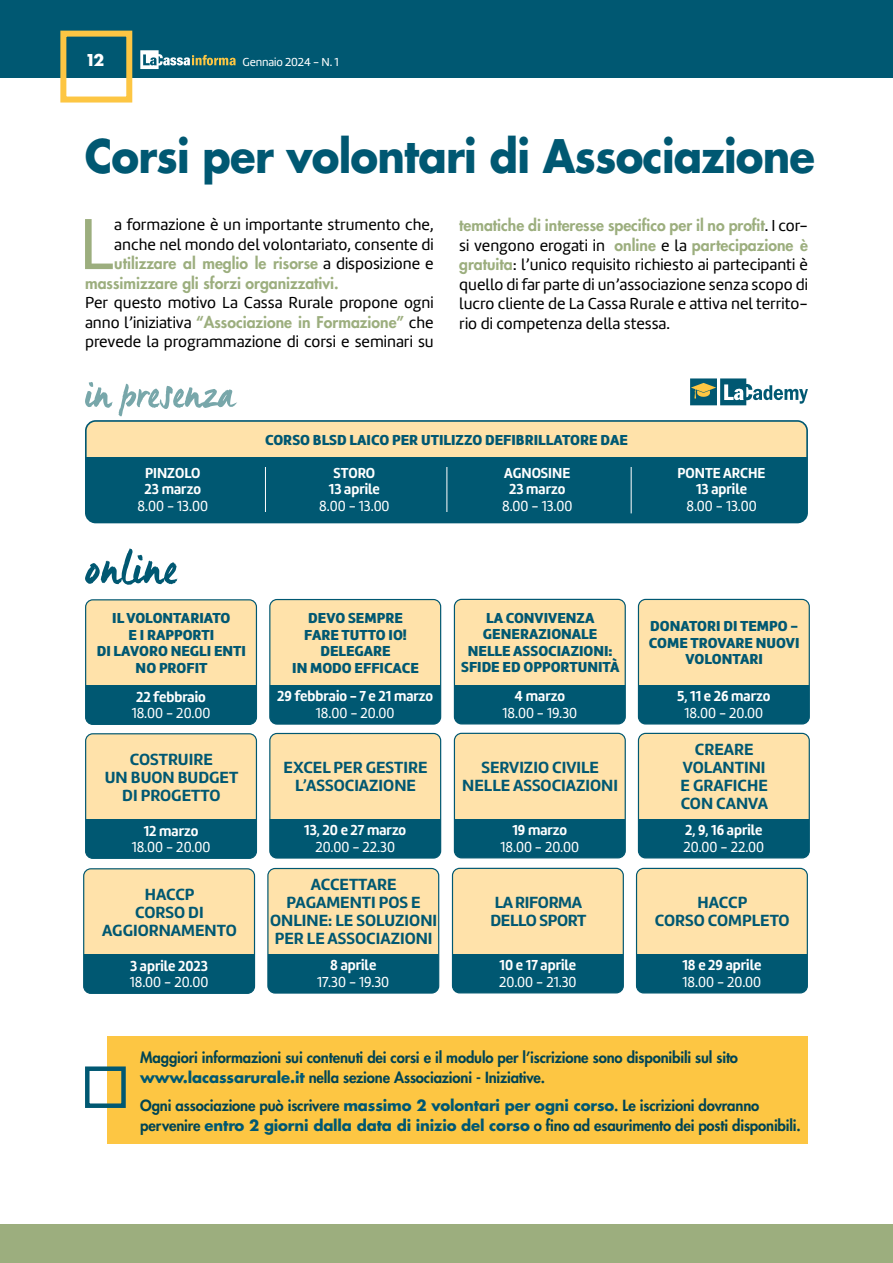
<style>
.page{position:relative;width:893px;height:1263px;background:#fff}
.page>*{position:absolute;margin:0;border:0;box-sizing:border-box;transform-origin:0 0}
.t1{font:74.85px "Marine";color:#9cae7e}
.t2{font:700 45px "Futura Std";letter-spacing:-.02em;color:#005872;scale:.93 1}
.t3{font:700 18px "Futura PT";color:#fff}
.t4{font:700 16.8px/18px "Marine";color:#005872;text-align:center}
.t5{font:700 16.8px/18px "Marine";letter-spacing:-.02em;color:#005872}
.t6{font:16.5px/19.5px "Marine";color:#000}
.t7{font:800 15.75px/19.5px "Futura Std";color:#9cae7e}
.t8{font:800 15px/19.5px "Futura Std";letter-spacing:-.01em;color:#004454}
.t9{font:900 15px/16.5px "Marine";color:#005872;text-align:center}
.t10{font:700 15px/16.5px "Marine";color:#fff;text-align:center;scale:.94 1}
.t11{font:15px "Marine";color:#fff;scale:.94 1}
.t12{font:12px "Marine";letter-spacing:-.01em;color:#fff}
.s1{font-family:"Marine";font-weight:400;font-size:16.5px;color:#000}
.s2{font-family:"Futura Std";font-weight:800;font-size:15.75px;color:#9cae7e}
.s3{font-weight:700;color:#005872}
</style>
<div class="page">
<div style="left:0;top:0;width:893px;height:78px;background:#005872"></div>
<svg style="left:140px;top:50px;width:96px;height:19px"></svg>
<div style="left:60px;top:31px;width:72px;height:72px;border:6px solid #fdc643"></div>
<div style="left:0;top:1225px;width:893px;height:38px;background:#9cae7e"></div>
<div style="left:108px;top:1036px;width:700px;height:108px;background:#fdc643"></div>
<div style="left:85px;top:1066px;width:41px;height:42px;border:4px solid #005872"></div>
<svg style="left:85px;top:382px;width:152px;height:34px"></svg>
<svg style="left:85px;top:549px;width:93px;height:36px"></svg>
<div style="left:86px;top:421px;width:721px;height:101px;background:#ffe2aa;border-radius:10px"></div>
<div style="left:86px;top:457px;width:721px;height:65px;background:#005872"></div>
<div style="left:85px;top:420px;width:723px;height:103px;border:2px solid #005872;border-radius:10px"></div>
<hr style="left:265px;top:467px;width:1px;height:45px;background:#fff">
<hr style="left:446px;top:467px;width:1px;height:45px;background:#fff">
<hr style="left:631px;top:467px;width:1px;height:46px;background:#fff">
<div style="left:86px;top:600px;width:170px;height:124px;background:#ffe2aa;border-radius:7px"></div>
<div style="left:86px;top:686px;width:170px;height:38px;background:#005872"></div>
<div style="left:85px;top:599px;width:172px;height:126px;border:1px solid #005872;border-radius:7px"></div>
<div style="left:454px;top:599px;width:171px;height:125px;background:#ffe2aa;border-radius:7px"></div>
<div style="left:454px;top:685px;width:171px;height:39px;background:#005872"></div>
<div style="left:454px;top:599px;width:172px;height:125px;border:1px solid #005872;border-radius:7px"></div>
<div style="left:638px;top:599px;width:171px;height:125px;background:#ffe2aa;border-radius:7px"></div>
<div style="left:638px;top:685px;width:171px;height:39px;background:#005872"></div>
<div style="left:638px;top:599px;width:172px;height:125px;border:1px solid #005872;border-radius:7px"></div>
<div style="left:270px;top:599px;width:171px;height:125px;background:#ffe2aa;border-radius:7px"></div>
<div style="left:270px;top:686px;width:171px;height:38px;background:#005872"></div>
<div style="left:269px;top:599px;width:172px;height:126px;border:1px solid #005872;border-radius:7px"></div>
<div style="left:86px;top:734px;width:170px;height:124px;background:#ffe2aa;border-radius:7px"></div>
<div style="left:86px;top:820px;width:170px;height:38px;background:#005872"></div>
<div style="left:85px;top:733px;width:172px;height:126px;border:1px solid #005872;border-radius:7px"></div>
<div style="left:454px;top:733px;width:171px;height:125px;background:#ffe2aa;border-radius:7px"></div>
<div style="left:454px;top:819px;width:171px;height:39px;background:#005872"></div>
<div style="left:454px;top:733px;width:172px;height:125px;border:1px solid #005872;border-radius:7px"></div>
<div style="left:638px;top:733px;width:171px;height:125px;background:#ffe2aa;border-radius:7px"></div>
<div style="left:638px;top:819px;width:171px;height:39px;background:#005872"></div>
<div style="left:638px;top:733px;width:172px;height:125px;border:1px solid #005872;border-radius:7px"></div>
<div style="left:270px;top:733px;width:171px;height:125px;background:#ffe2aa;border-radius:7px"></div>
<div style="left:270px;top:819px;width:171px;height:39px;background:#005872"></div>
<div style="left:269px;top:733px;width:172px;height:126px;border:1px solid #005872;border-radius:7px"></div>
<div style="left:84px;top:869px;width:170px;height:124px;background:#ffe2aa;border-radius:7px"></div>
<div style="left:84px;top:955px;width:170px;height:38px;background:#005872"></div>
<div style="left:83px;top:868px;width:172px;height:126px;border:1px solid #005872;border-radius:7px"></div>
<div style="left:452px;top:868px;width:171px;height:125px;background:#ffe2aa;border-radius:7px"></div>
<div style="left:452px;top:954px;width:171px;height:39px;background:#005872"></div>
<div style="left:452px;top:868px;width:172px;height:125px;border:1px solid #005872;border-radius:7px"></div>
<div style="left:636px;top:868px;width:171px;height:125px;background:#ffe2aa;border-radius:7px"></div>
<div style="left:636px;top:954px;width:171px;height:39px;background:#005872"></div>
<div style="left:636px;top:868px;width:172px;height:125px;border:1px solid #005872;border-radius:7px"></div>
<div style="left:268px;top:868px;width:171px;height:125px;background:#ffe2aa;border-radius:7px"></div>
<div style="left:268px;top:954px;width:171px;height:39px;background:#005872"></div>
<div style="left:267px;top:868px;width:172px;height:126px;border:1px solid #005872;border-radius:7px"></div>
<div style="left:690px;top:378px;width:27px;height:27px;background:#1c6a81"></div>
<svg style="left:691px;top:378px;width:117px;height:27px"></svg>
<p class="t3" style="left:85px;top:49px;width:21px">12</p>
<p class="t12" style="left:243px;top:54px;width:98px">Gennaio 2024 - N. 1</p>
<h2 class="t2" style="left:85px;top:126px;width:787px">Corsi per volontari di Associazione</h2>
<h1 class="t1" style="left:79px;top:197px;width:37px">L</h1>
<p class="t6" style="left:114px;top:215px;width:321px">a formazione è un importante strumento che, anche nel mondo del volontariato, consente di</p>
<p class="t7" style="left:459px;top:216px;width:350px">tematiche di interesse specifico per il no profit<span class="s1">. I cor-</span></p>
<p class="t6" style="left:459px;top:236px;width:350px;text-align:justify">si vengono erogati in <span class="s2">online</span> e la <span class="s2">partecipazione è gratuita</span>: l’unico requisito richiesto ai partecipanti è quello di far parte di un’associazione senza scopo di lucro cliente de La Cassa Rurale e attiva nel territo&shy;rio di competenza della stessa.</p>
<p class="t7" style="left:85px;top:253px;width:350px;text-indent:29px">utilizzare al meglio le risorse <span class="s1">a disposizione e </span>massimizzare gli sforzi organizzativi.</p>
<p class="t6" style="left:85px;top:293px;width:350px">Per questo motivo La Cassa Rurale propone ogni</p>
<p class="t7" style="left:85px;top:312px;width:350px"><span class="s1">anno l’iniziativa</span> “Associazione in Formazione” <span class="s1">che</span></p>
<p class="t6" style="left:85px;top:332px;width:350px">prevede la programmazione di corsi e seminari su</p>
<p class="t10" style="left:145px;top:464px;width:61px;text-align:left">PINZOLO<br>23 marzo</p>
<p class="t11" style="left:138px;top:496px;width:76px">8.00 - 13.00</p>
<p class="t9" style="left:265px;top:431px;width:364px">CORSO BLSD LAICO PER UTILIZZO DEFIBRILLATORE DAE</p>
<p class="t10" style="left:329px;top:464px;width:56px">STORO<br>13 aprile</p>
<p class="t11" style="left:319px;top:496px;width:76px">8.00 - 13.00</p>
<p class="t10" style="left:504px;top:464px;width:72px">AGNOSINE<br>23 marzo</p>
<p class="t11" style="left:502px;top:496px;width:76px">8.00 - 13.00</p>
<p class="t10" style="left:678px;top:464px;width:95px">PONTE ARCHE<br>13 aprile</p>
<p class="t11" style="left:686px;top:496px;width:76px">8.00 - 13.00</p>
<p class="t9" style="left:97px;top:610px;width:151px">IL VOLONTARIATO<br>E I RAPPORTI<br>DI LAVORO NEGLI ENTI<br>NO PROFIT</p>
<p class="t10" style="left:136px;top:688px;width:76px">22 febbraio</p>
<p class="t11" style="left:132px;top:704px;width:85px">18.00 - 20.00</p>
<p class="t4" style="left:105px;top:750px;width:135px">COSTRUIRE<br>UN BUON BUDGET<br>DI PROGETTO</p>
<p class="t10" style="left:144px;top:822px;width:60px">12 marzo</p>
<p class="t11" style="left:132px;top:838px;width:85px">18.00 - 20.00</p>
<p class="t4" style="left:102px;top:885px;width:136px">HACCP<br>CORSO DI<br>AGGIORNAMENTO</p>
<p class="t10" style="left:130px;top:957px;width:85px">3 aprile 2023</p>
<p class="t11" style="left:130px;top:973px;width:85px">18.00 - 20.00</p>
<p class="t9" style="left:292px;top:610px;width:128px">DEVO SEMPRE<br>FARE TUTTO IO!<br>DELEGARE<br>IN MODO EFFICACE</p>
<p class="t10" style="left:277px;top:688px;width:167px">29 febbraio - 7 e 21 marzo</p>
<p class="t11" style="left:316px;top:703px;width:85px">18.00 - 20.00</p>
<p class="t4" style="left:284px;top:758px;width:145px">EXCEL PER GESTIRE<br>L’ASSOCIAZIONE</p>
<p class="t10" style="left:304px;top:822px;width:110px">13, 20 e 27 marzo</p>
<p class="t11" style="left:315px;top:837px;width:86px">20.00 - 22.30</p>
<p class="t4" style="left:270px;top:876px;width:168px">ACCETTARE<br>PAGAMENTI POS E<br>ONLINE: LE SOLUZIONI<br>PER LE ASSOCIAZIONI</p>
<p class="t10" style="left:330px;top:957px;width:50px">8 aprile</p>
<p class="t11" style="left:317px;top:972px;width:78px">17.30 - 19.30</p>
<p class="t9" style="left:461px;top:609px;width:160px">LA CONVIVENZA<br>GENERAZIONALE<br>NELLE ASSOCIAZIONI:<br>SFIDE ED OPPORTUNITÀ</p>
<p class="t10" style="left:515px;top:688px;width:55px">4 marzo</p>
<p class="t11" style="left:502px;top:703px;width:81px">18.00 - 19.30</p>
<p class="t4" style="left:462px;top:758px;width:157px">SERVIZIO CIVILE<br>NELLE ASSOCIAZIONI</p>
<p class="t10" style="left:512px;top:822px;width:60px">19 marzo</p>
<p class="t11" style="left:500px;top:837px;width:85px">18.00 - 20.00</p>
<p class="t5" style="left:490px;top:893px;width:98px">LA RIFORMA<br>DELLO SPORT</p>
<p class="t10" style="left:500px;top:957px;width:83px">10 e 17 aprile</p>
<p class="t11" style="left:499px;top:972px;width:84px">20.00 - 21.30</p>
<p class="t9" style="left:649px;top:618px;width:152px">DONATORI DI TEMPO -<br>COME TROVARE NUOVI<br>VOLONTARI</p>
<p class="t10" style="left:677px;top:688px;width:101px">5, 11 e 26 marzo</p>
<p class="t11" style="left:684px;top:703px;width:85px">18.00 - 20.00</p>
<p class="t4" style="left:681px;top:740px;width:89px">CREARE<br>VOLANTINI<br>E GRAFICHE<br>CON CANVA</p>
<p class="t10" style="left:685px;top:822px;width:84px">2, 9, 16 aprile</p>
<p class="t11" style="left:683px;top:837px;width:87px">20.00 - 22.00</p>
<p class="t4" style="left:655px;top:893px;width:136px">HACCP<br>CORSO COMPLETO</p>
<p class="t10" style="left:682px;top:957px;width:85px">18 e 29 aprile</p>
<p class="t11" style="left:683px;top:972px;width:85px">18.00 - 20.00</p>
<p class="t8" style="left:140px;top:1048px;width:599px">Maggiori informazioni sui contenuti dei corsi e il modulo per l’iscrizione sono disponibili sul sito <span class="s3">www.lacassarurale.it</span> nella sezione Associazioni - Iniziative.</p>
<p class="t8" style="left:140px;top:1096px;width:662px">Ogni associazione può iscrivere <span class="s3">massimo 2 volontari per ogni corso</span>. Le iscrizioni dovranno pervenire <span class="s3">entro 2 giorni dalla data di inizio del corso</span> o fino ad esaurimento dei posti disponibili.</p>
</div>
